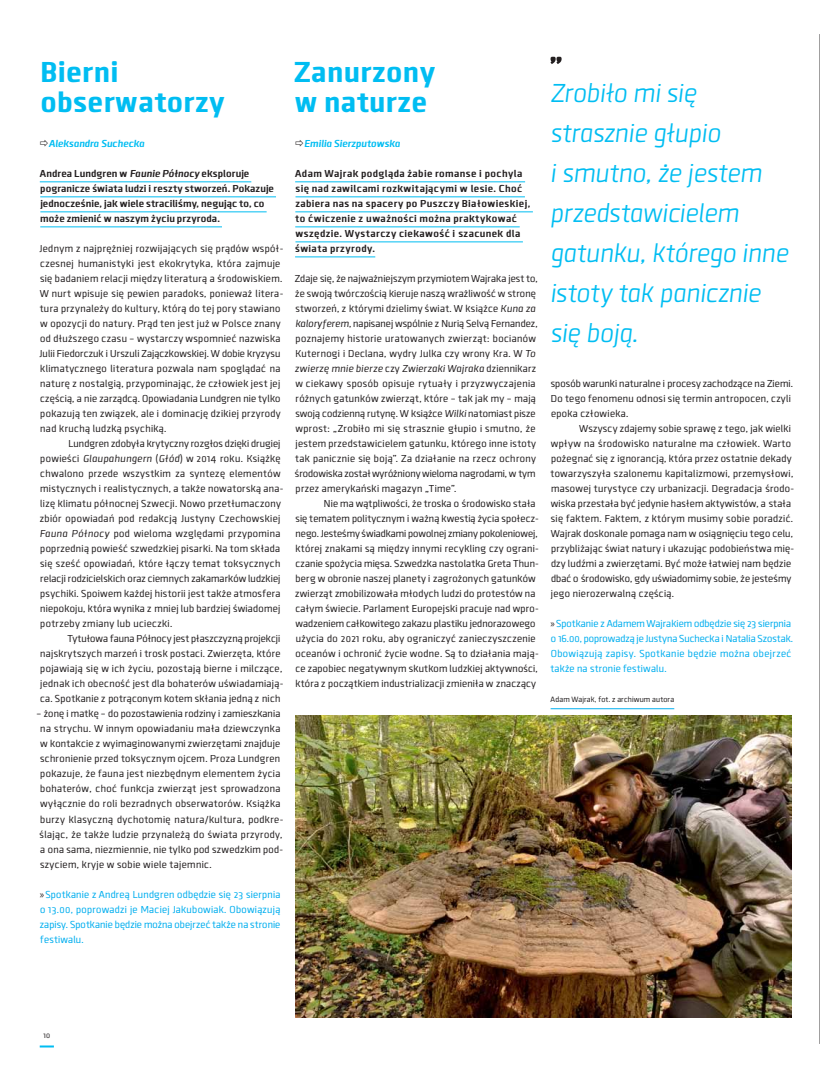
<style>
.page{position:relative;width:820px;height:1078px;background:#fff}
.page>*{position:absolute;margin:0;border:0;box-sizing:border-box;transform-origin:0 0}
.t1{font:800 30px/30px "Clio";letter-spacing:.01em;color:#00bdf2}
.t2{font:italic 300 27px/40px "Clio";letter-spacing:-.015em;color:#00bdf2}
.t3{font:10.5px/15px "Clio";letter-spacing:.01em;color:#231f20}
.t4{font:10.5px/15px "Clio";letter-spacing:-.01em;color:#00aeef;text-align:justify}
.t5{font:700 10.5px/15px "Clio";letter-spacing:.02em;color:#231f20}
.t6{font:700 10.5px/15px "Clio";letter-spacing:-.005em;color:#231f20}
.t7{font:italic 700 10.5px "Clio";letter-spacing:-.015em;color:#00bdf2}
.t8{font:8px "Clio";color:#231f20}
.s1{font-style:italic}
.s2{font-family:"Myriad Pro";color:#231f20}
</style>
<div class="page">
<hr style="left:819px;top:34px;width:1px;height:1009px;background:#231f20">
<svg style="left:40px;top:1045px;width:14px;height:2px"></svg>
<hr style="left:40px;top:181px;width:211px;height:1px;background:#00bdf2">
<hr style="left:40px;top:196px;width:236px;height:1px;background:#00bdf2">
<hr style="left:40px;top:211px;width:226px;height:1px;background:#00bdf2">
<hr style="left:40px;top:226px;width:182px;height:1px;background:#00bdf2">
<hr style="left:295px;top:181px;width:230px;height:1px;background:#00bdf2">
<hr style="left:295px;top:196px;width:229px;height:1px;background:#00bdf2">
<hr style="left:295px;top:211px;width:237px;height:1px;background:#00bdf2">
<hr style="left:295px;top:226px;width:224px;height:1px;background:#00bdf2">
<hr style="left:295px;top:241px;width:227px;height:1px;background:#00bdf2">
<hr style="left:295px;top:256px;width:80px;height:1px;background:#00bdf2">
<img style="left:295px;top:715px;width:496px;height:302px">
<svg style="left:550px;top:57px;width:11px;height:7px"></svg>
<hr style="left:550px;top:708px;width:124px;height:1px;background:#00aeef">
<h1 class="t1" style="left:40px;top:57px;width:186px">Bierni obserwatorzy</h1>
<p class="t7" style="left:49px;top:137px;width:97px">Aleksandra Suchecka</p>
<p class="t6" style="left:40px;top:166px;width:236px">Andrea Lundgren w <span class="s1">Faunie Północy</span> eksploruje pogranicze świata ludzi i reszty stworzeń. Pokazuje jednocześnie, jak wiele straciliśmy, negując to, co może zmienić w naszym życiu przyroda.</p>
<p class="t3" style="left:40px;top:241px;width:245px">Jednym z najprężniej rozwijających się prądów współ&shy;czesnej humanistyki jest ekokrytyka, która zajmuje się badaniem relacji między literaturą a środowiskiem.<br>W nurt wpisuje się pewien paradoks, ponieważ litera&shy;tura przynależy do kultury, którą do tej pory stawiano w opozycji do natury. Prąd ten jest już w Polsce znany od dłuższego czasu – wystarczy wspomnieć nazwiska Julii Fiedorczuk i Urszuli Zajączkowskiej. W dobie kryzysu klimatycznego literatura pozwala nam spoglądać na naturę z nostalgią, przypominając, że człowiek jest jej częścią, a nie zarządcą. Opowiadania Lundgren nie tylko pokazują ten związek, ale i dominację dzikiej przyrody nad kruchą ludzką psychiką.</p>
<p class="t3" style="left:40px;top:436px;width:245px;text-indent:29px">Lundgren zdobyła krytyczny rozgłos dzięki drugiej powieści <span class="s1">Glaupahungern</span> (<span class="s1">Głód</span>) w 2014 roku. Książkę chwalono przede wszystkim za syntezę elementów mistycznych i realistycznych, a także nowatorską ana&shy;lizę klimatu północnej Szwecji. Nowo przetłumaczony zbiór opowiadań pod redakcją Justyny Czechowskiej <span class="s1">Fauna Północy</span> pod wieloma względami przypomina poprzednią powieść szwedzkiej pisarki. Na tom składa się sześć opowiadań, które łączy temat toksycznych relacji rodzicielskich oraz ciemnych zakamarków ludzkiej psychiki. Spoiwem każdej historii jest także atmosfera niepokoju, która wynika z mniej lub bardziej świadomej potrzeby zmiany lub ucieczki.</p>
<p class="t3" style="left:40px;top:631px;width:245px;text-indent:27px">Tytułowa fauna Północy jest płaszczyzną projekcji najskrytszych marzeń i trosk postaci. Zwierzęta, które pojawiają się w ich życiu, pozostają bierne i milczące, jednak ich obecność jest dla bohaterów uświadamiają&shy;ca. Spotkanie z potrąconym kotem skłania jedną z nich</p>
<p class="t3" style="left:37px;top:706px;width:248px">– żonę i matkę – do pozostawienia rodziny i zamieszkania na strychu. W innym opowiadaniu mała dziewczynka w kontakcie z wyimaginowanymi zwierzętami znajduje schronienie przed toksycznym ojcem. Proza Lundgren pokazuje, że fauna jest niezbędnym elementem życia bohaterów, choć funkcja zwierząt jest sprowadzona wyłącznie do roli bezradnych obserwatorów. Książka burzy klasyczną dychotomię natura/kultura, podkre&shy;ślając, że także ludzie przynależą do świata przyrody, a ona sama, niezmiennie, nie tylko pod szwedzkim pod&shy;szyciem, kryje w sobie wiele tajemnic.</p>
<p class="t4" style="left:40px;top:886px;width:242px"><span class="s2">»</span>Spotkanie z Andreą Lundgren odbędzie się 23 sierpnia o 13.00, poprowadzi je Maciej Jakubowiak. Obowiązują zapisy. Spotkanie będzie można obejrzeć także na stronie festiwalu.</p>
<h1 class="t1" style="left:293px;top:57px;width:143px">Zanurzony w naturze</h1>
<p class="t7" style="left:304px;top:137px;width:98px">Emilia Sierzputowska</p>
<p class="t5" style="left:295px;top:166px;width:237px">Adam Wajrak podgląda żabie romanse i pochyla się nad zawilcami rozkwitającymi w lesie. Choć zabiera nas na spacery po Puszczy Białowieskiej, to ćwiczenie z uważności można praktykować wszędzie. Wystarczy ciekawość i szacunek dla świata przyrody.</p>
<p class="t3" style="left:295px;top:271px;width:245px">Zdaje się, że najważniejszym przymiotem Wajraka jest to, że swoją twórczością kieruje naszą wrażliwość w stronę stworzeń, z którymi dzielimy świat. W książce <span class="s1">Kuna za kaloryferem</span>, napisanej wspólnie z Nurią Selvą Fernandez, poznajemy historie uratowanych zwierząt: bocianów Kuternogi i Declana, wydry Julka czy wrony Kra. W <span class="s1">To zwierzę mnie bierze</span> czy <span class="s1">Zwierzaki Wajraka</span> dziennikarz w ciekawy sposób opisuje rytuały i przyzwyczajenia różnych gatunków zwierząt, które – tak jak my – mają swoją codzienną rutynę. W książce <span class="s1">Wilki</span> natomiast pisze wprost: „Zrobiło mi się strasznie głupio i smutno, że jestem przedstawicielem gatunku, którego inne istoty tak panicznie się boją”. Za działanie na rzecz ochrony środowiska został wyróżniony wieloma nagrodami, w tym przez amerykański magazyn „Time”.</p>
<p class="t3" style="left:295px;top:496px;width:245px;text-indent:29px">Nie ma wątpliwości, że troska o środowisko stała się tematem politycznym i ważną kwestią życia społecz&shy;nego. Jesteśmy świadkami powolnej zmiany pokoleniowej, której znakami są między innymi recykling czy ograni&shy;czanie spożycia mięsa. Szwedzka nastolatka Greta Thun&shy;berg w obronie naszej planety i zagrożonych gatunków zwierząt zmobilizowała młodych ludzi do protestów na całym świecie. Parlament Europejski pracuje nad wpro&shy;wadzeniem całkowitego zakazu plastiku jednorazowego użycia do 2021 roku, aby ograniczyć zanieczyszczenie oceanów i ochronić życie wodne. Są to działania mają&shy;ce zapobiec negatywnym skutkom ludzkiej aktywności, która z początkiem industrializacji zmieniła w znaczący</p>
<h2 class="t2" style="left:550px;top:73px;width:240px">Zrobiło mi się strasznie głupio<br>i smutno, że jestem przedstawicielem gatunku, którego inne istoty tak panicznie się boją.</h2>
<p class="t3" style="left:550px;top:376px;width:244px">sposób warunki naturalne i procesy zachodzące na Ziemi.<br>Do tego fenomenu odnosi się termin antropocen, czyli epoka człowieka.</p>
<p class="t3" style="left:550px;top:421px;width:245px;text-indent:29px">Wszyscy zdajemy sobie sprawę z tego, jak wielki wpływ na środowisko naturalne ma człowiek. Warto pożegnać się z ignorancją, która przez ostatnie dekady towarzyszyła szalonemu kapitalizmowi, przemysłowi, masowej turystyce czy urbanizacji. Degradacja środo&shy;wiska przestała być jedynie hasłem aktywistów, a stała się faktem. Faktem, z którym musimy sobie poradzić.<br>Wajrak doskonale pomaga nam w osiągnięciu tego celu, przybliżając świat natury i ukazując podobieństwa mię&shy;dzy ludźmi a zwierzętami. Być może łatwiej nam będzie dbać o środowisko, gdy uświadomimy sobie, że jesteśmy jego nierozerwalną częścią.</p>
<p class="t4" style="left:550px;top:616px;width:244px;text-align:left"><span class="s2">»</span>Spotkanie z Adamem Wajrakiem odbędzie się 23 sierpnia o 16.00, poprowadzą je Justyna Suchecka i Natalia Szostak.<br>Obowiązują zapisy. Spotkanie będzie można obejrzeć także na stronie festiwalu.</p>
<p class="t8" style="left:550px;top:694px;width:125px">Adam Wajrak, fot. z archiwum autora</p>
<p class="t8" style="left:43px;top:1030px;width:8px">10</p>
</div>
